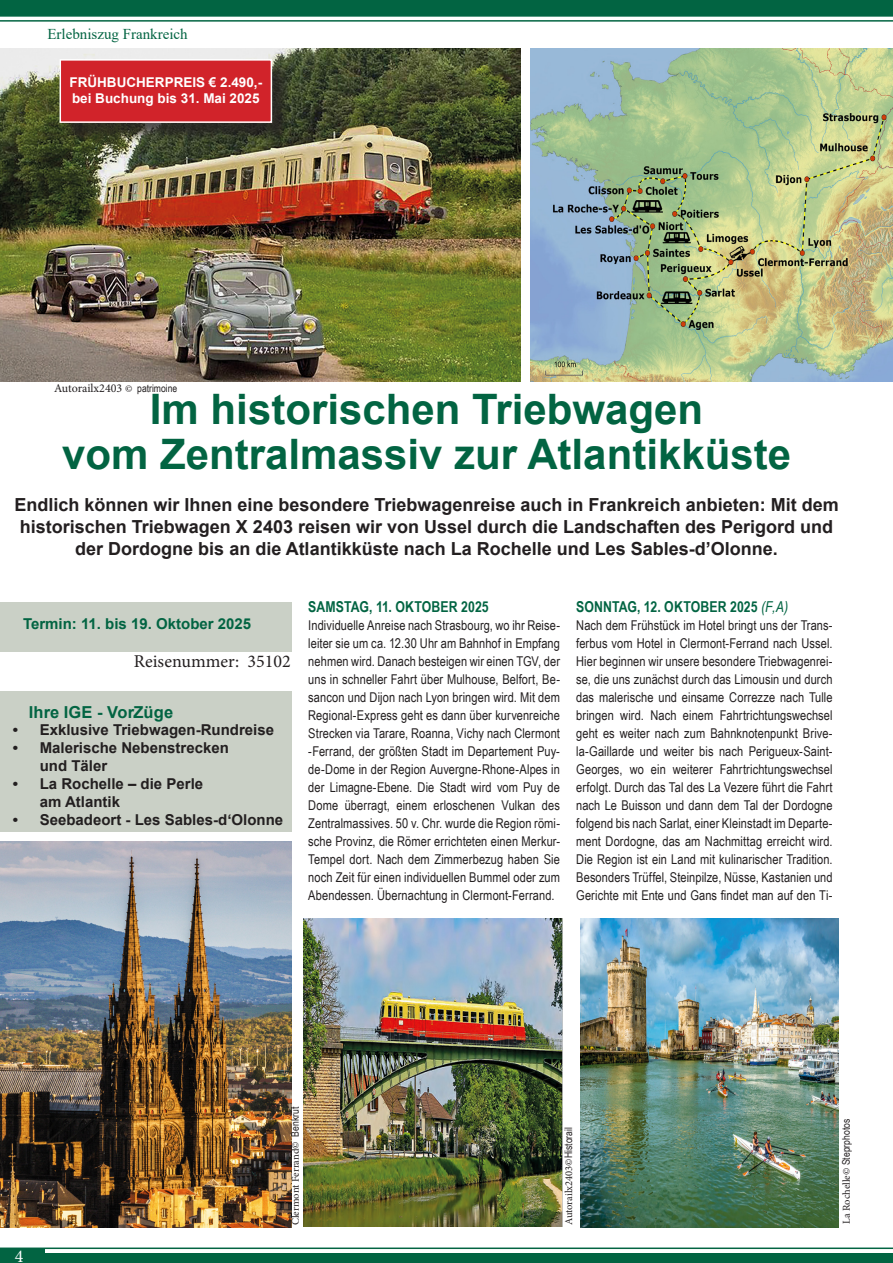
<style>
.page{position:relative;width:893px;height:1263px;background:#fff}
.page>*{position:absolute;margin:0;border:0;box-sizing:border-box;transform-origin:0 0}
.t1{font:700 42px/45px "Arial";color:#026442;text-align:center}
.t2{font:700 18px/21.6px "Arial";color:#231f20;text-align:center}
.t3{font:18px "Minion Pro";color:#231f20}
.t4{font:18px "Minion Pro";color:#fff}
.t5{font:700 16.5px "Arial";letter-spacing:.005em;color:#026442}
.t6{font:700 15px/18px "Arial";color:#231f20}
.t7{font:700 15px "Arial Narrow";letter-spacing:.005em;color:#026442}
.t8{font:700 15px "Arial";color:#026442}
.t9{font:15px "Times New Roman";color:#026442}
.t10{font:13.5px/18px "Arial Narrow";letter-spacing:.005em;color:#231f20;text-align:justify}
.t11{font:700 13.5px/16.2px "Arial";color:#fff}
.t12{font:12px "Minion Pro";color:#231f20}
.t13{font:10.5px "Minion Pro";color:#231f20}
.s1{font-size:10.5px}
.s2{font-family:"Arial Narrow";font-size:10.5px}
.s3{font-weight:400;font-style:italic}
.s4{font-family:"Arial Narrow"}
</style>
<div class="page">
<div style="left:0;top:1249px;width:45px;height:14px;background:#026442"></div>
<div style="left:42px;top:1253px;width:851px;height:10px;background:#026442"></div>
<hr style="left:0;top:1247px;width:893px;height:2px;background:#026442">
<hr style="left:0;top:20px;width:893px;height:2px;background:#026442">
<div style="left:0;top:0;width:893px;height:17px;background:#026442"></div>
<div style="left:0;top:691px;width:291px;height:141px;background:#cad0c6"></div>
<div style="left:0;top:602px;width:291px;height:50px;background:#cad0c6"></div>
<img style="left:531px;top:49px;width:362px;height:333px">
<img style="left:0;top:49px;width:521px;height:333px">
<img style="left:0;top:841px;width:291px;height:387px">
<div style="left:62px;top:61px;width:229px;height:81px;background:#231f20;opacity:.75"></div>
<div style="left:60px;top:60px;width:211px;height:62px;background:#d1232a"></div>
<div style="left:60px;top:59px;width:212px;height:64px;border:2px solid #fff"></div>
<img style="left:304px;top:918px;width:258px;height:308px">
<img style="left:580px;top:918px;width:259px;height:310px">
<p class="t9" style="left:47px;top:23px;width:142px">Erlebniszug Frankreich</p>
<p class="t11" style="left:69px;top:74px;width:194px">FRÜHBUCHERPREIS € 2.490,- bei Buchung bis 31. Mai 2025</p>
<p class="t12" style="left:54px;top:380px;width:125px">Autorailx2403 <span class="s1">©</span> <span class="s2">patrimoine</span></p>
<h1 class="t1" style="left:62px;top:387px;width:730px">Im historischen Triebwagen<br>vom Zentralmassiv zur Atlantikküste</h1>
<p class="t2" style="left:14px;top:494px;width:826px">Endlich können wir Ihnen eine besondere Triebwagenreise auch in Frankreich anbieten: Mit dem historischen Triebwagen X 2403 reisen wir von Ussel durch die Landschaften des Perigord und der Dordogne bis an die Atlantikküste nach La Rochelle und Les Sables-d’Olonne.</p>
<p class="t8" style="left:23px;top:614px;width:230px">Termin: 11. bis 19. Oktober 2025</p>
<h2 class="t3" style="left:134px;top:649px;width:158px">Reisenummer: 35102</h2>
<p class="t5" style="left:29px;top:700px;width:146px">Ihre IGE - VorZüge</p>
<p class="t6" style="left:13px;top:720px;width:263px">• Exklusive Triebwagen-Rundreise</p>
<p class="t6" style="left:40px;top:738px;width:191px;text-indent:-27px">• Malerische Nebenstrecken und Täler</p>
<p class="t6" style="left:40px;top:774px;width:165px;text-indent:-27px">• La Rochelle – die Perle am Atlantik</p>
<p class="t6" style="left:13px;top:810px;width:272px">• Seebadeort - Les Sables-d‘Olonne</p>
<p class="t7" style="left:308px;top:595px;width:182px">SAMSTAG, 11. OKTOBER 2025</p>
<p class="t10" style="left:308px;top:616px;width:253px">Individuelle Anreise nach Strasbourg, wo ihr Reise&shy;leiter sie um ca. 12.30 Uhr am Bahnhof in Empfang nehmen wird. Danach besteigen wir einen TGV, der uns in schneller Fahrt über Mulhouse, Belfort, Be&shy;sancon und Dijon nach Lyon bringen wird. Mit dem Regional-Express geht es dann über kurvenreiche Strecken via Tarare, Roanna, Vichy nach Clermont -Ferrand, der größten Stadt im Departement Puy&shy;de-Dome in der Region Auvergne-Rhone-Alpes in der Limagne-Ebene. Die Stadt wird vom Puy de Dome überragt, einem erloschenen Vulkan des Zentralmassives. 50 v. Chr. wurde die Region römi&shy;sche Provinz, die Römer errichteten einen Merkur-Tempel dort. Nach dem Zimmerbezug haben Sie noch Zeit für einen individuellen Bummel oder zum Abendessen. Übernachtung in Clermont-Ferrand.</p>
<p class="t7" style="left:576px;top:595px;width:213px">SONNTAG, 12. OKTOBER 2025 <span class="s3">(F,A)</span></p>
<p class="t10" style="left:576px;top:616px;width:258px">Nach dem Frühstück im Hotel bringt uns der Trans&shy;ferbus vom Hotel in Clermont-Ferrand nach Ussel.<br>Hier beginnen wir unsere besondere Triebwagenrei&shy;se, die uns zunächst durch das Limousin und durch das malerische und einsame Correzze nach Tulle bringen wird. Nach einem Fahrtrichtungswechsel geht es weiter nach zum Bahnknotenpunkt Brive&shy;la-Gaillarde und weiter bis nach Perigueux-Saint-Georges, wo ein weiterer Fahrtrichtungswechsel erfolgt. Durch das Tal des La Vezere führt die Fahrt nach Le Buisson und dann dem Tal der Dordogne folgend bis nach Sarlat, einer Kleinstadt im Departe&shy;ment Dordogne, das am Nachmittag erreicht wird.<br>Die Region ist ein Land mit kulinarischer Tradition.<br>Besonders Trüffel, Steinpilze, Nüsse, Kastanien und Gerichte mit Ente und Gans findet man auf den Ti-</p>
<h2 class="t4" style="left:15px;top:1244px;width:10px">4</h2>
<p class="t13" style="left:289px;top:1225px;width:120px;rotate:-90deg">Clermont Ferrand© <span class="s4">Benkrut</span></p>
<p class="t13" style="left:562px;top:1225px;width:100px;rotate:-90deg">Autorailx2403©<span class="s4">Historail</span></p>
<p class="t13" style="left:839px;top:1224px;width:107px;rotate:-90deg">La Rochelle© <span class="s4">Steprphotos</span></p>
</div>
